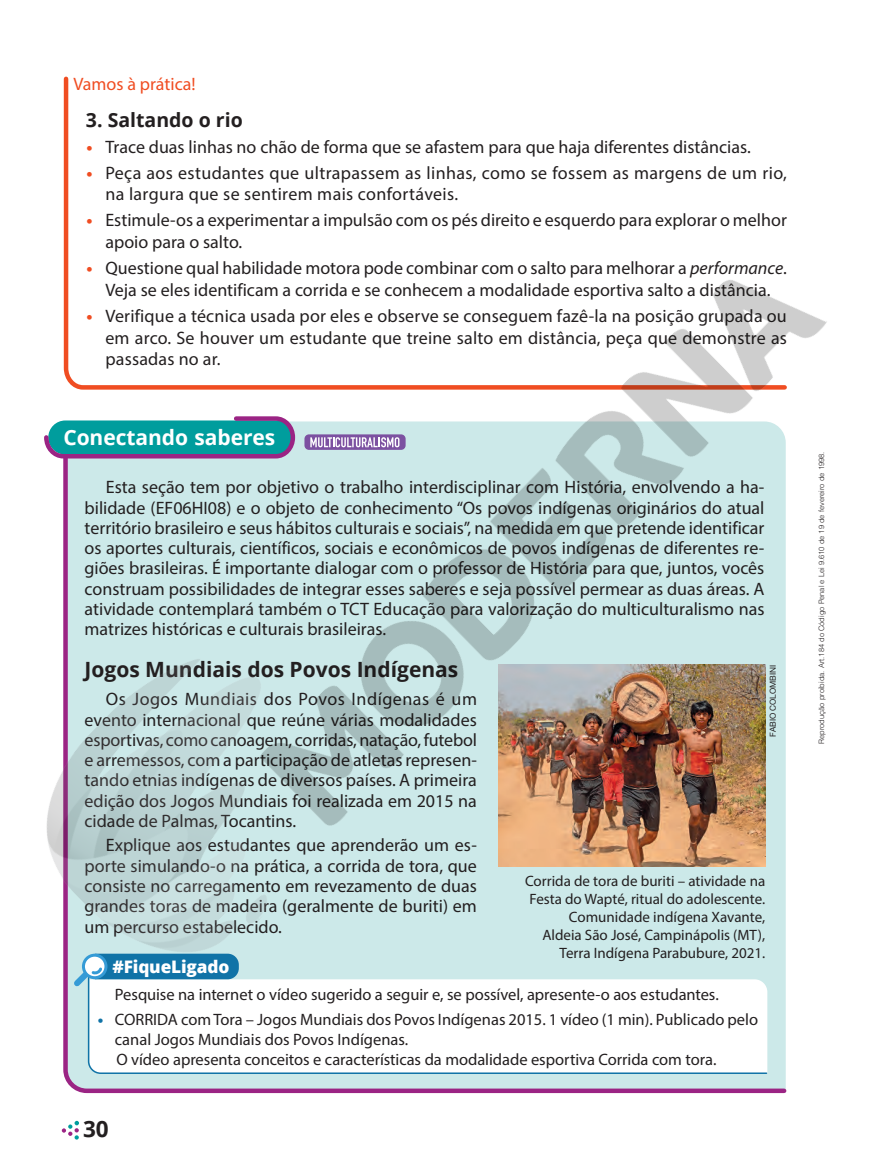
<style>
.page{position:relative;width:872px;height:1170px;background:#fff}
.page>*{position:absolute;margin:0;border:0;box-sizing:border-box;transform-origin:0 0}
.t1{font:700 22.5px "Open Sans";color:#231f20}
.t2{font:700 21px "Open Sans";color:#231f20}
.t3{font:700 21px "Open Sans";letter-spacing:-.005em;color:#fff}
.t4{font:700 19.5px "Open Sans";color:#231f20}
.t5{font:18px/20.2px "Myriad Pro";color:#231f20;text-align:justify}
.t6{font:18px/21.8px "Myriad Pro";letter-spacing:.02em;color:#231f20}
.t7{font:18px "Myriad Pro";color:#f04d22}
.t8{font:800 17.25px "Open Sans";letter-spacing:-.01em;color:#fff}
.t9{font:16.5px/20.2px "Myriad Pro";color:#231f20}
.t10{font:15px/18px "Myriad Pro";color:#231f20;text-align:right}
.t11{font:8.25px "Helvetica Neue LT Std";color:#231f20}
.t12{font:300 7.5px "Helvetica LT Std";color:#231f20}
.s1{font-weight:700;color:#f04d22}
.s2{font-style:italic}
.s3{font-weight:700;color:#1073a7}
</style>
<div class="page">
<svg style="left:62px;top:1120px;width:17px;height:19px"></svg>
<svg style="left:63px;top:1001px;width:724px;height:93px"></svg>
<svg style="left:87px;top:1001px;width:681px;height:73px"></svg>
<img style="left:44px;top:151px;width:783px;height:850px">
<p class="t7" style="left:73px;top:73px;width:124px">Vamos à prática!</p>
<p class="t4" style="left:86px;top:106px;width:158px">3. Saltando o rio</p>
<p class="t5" style="left:87px;top:136px;width:665px"><span class="s1">•</span> Trace duas linhas no chão de forma que se afastem para que haja diferentes distâncias.</p>
<p class="t6" style="left:105px;top:161px;width:683px;text-indent:-19px"><span class="s1">•</span> Peça aos estudantes que ultrapassem as linhas, como se fossem as margens de um rio, na largura que se sentirem mais confortáveis.</p>
<p class="t5" style="left:105px;top:209px;width:683px;line-height:21.8px;text-indent:-19px"><span class="s1">•</span> Estimule-os a experimentar a impulsão com os pés direito e esquerdo para explorar o melhor apoio para o salto.</p>
<p class="t5" style="left:87px;top:257px;width:701px;line-height:21.8px;text-align:center"><span class="s1">•</span> Questione qual habilidade motora pode combinar com o salto para melhorar a <span class="s2">performance</span>.<br>Veja se eles identificam a corrida e se conhecem a modalidade esportiva salto a distância.</p>
<p class="t5" style="left:105px;top:305px;width:683px;line-height:21.8px;text-indent:-19px"><span class="s1">•</span> Verifique a técnica usada por eles e observe se conseguem fazê-la na posição grupada ou em arco. Se houver um estudante que treine salto em distância, peça que demonstre as passadas no ar.</p>
<p class="t3" style="left:63px;top:423px;width:213px">Conectando saberes</p>
<p class="t5" style="left:85px;top:477px;width:681px;text-indent:21px">Esta seção tem por objetivo o trabalho interdisciplinar com História, envolvendo a ha&shy;bilidade (EF06HI08) e o objeto de conhecimento “Os povos indígenas originários do atual território brasileiro e seus hábitos culturais e sociais”, na medida em que pretende identificar os aportes culturais, científicos, sociais e econômicos de povos indígenas de diferentes re&shy;giões brasileiras. É importante dialogar com o professor de História para que, juntos, vocês construam possibilidades de integrar esses saberes e seja possível permear as duas áreas. A atividade contemplará também o TCT Educação para valorização do multiculturalismo nas matrizes históricas e culturais brasileiras.</p>
<p class="t2" style="left:85px;top:654px;width:375px">Jogos Mundiais dos Povos Indígenas</p>
<p class="t5" style="left:85px;top:689px;width:394px;text-indent:21px">Os Jogos Mundiais dos Povos Indígenas é um evento internacional que reúne várias modalidades esportivas, como canoagem, corridas, natação, futebol e arremessos, com a participação de atletas represen&shy;tando etnias indígenas de diversos países. A primeira edição dos Jogos Mundiais foi realizada em 2015 na cidade de Palmas, Tocantins.</p>
<p class="t5" style="left:85px;top:835px;width:394px;text-indent:21px">Explique aos estudantes que aprenderão um es&shy;porte simulando-o na prática, a corrida de tora, que consiste no carregamento em revezamento de duas grandes toras de madeira (geralmente de buriti) em um percurso estabelecido.</p>
<p class="t11" style="left:768px;top:736px;width:73px;rotate:-90deg">FABIO COLOMBINI</p>
<p class="t10" style="left:525px;top:871px;width:242px">Corrida de tora de buriti – atividade na Festa do Wapté, ritual do adolescente.<br>Comunidade indígena Xavante,<br>Aldeia São José, Campinápolis (MT), Terra Indígena Parabubure, 2021.</p>
<p class="t8" style="left:112px;top:953px;width:119px">#FiqueLigado</p>
<p class="t9" style="left:115px;top:984px;width:605px">Pesquise na internet o vídeo sugerido a seguir e, se possível, apresente-o aos estudantes.</p>
<p class="t9" style="left:115px;top:1008px;width:644px;text-indent:-17px"><span class="s3">•</span> CORRIDA com Tora – Jogos Mundiais dos Povos Indígenas 2015. 1 vídeo (1 min). Publicado pelo canal Jogos Mundiais dos Povos Indígenas.<br>O vídeo apresenta conceitos e características da modalidade esportiva Corrida com tora.</p>
<p class="t1" style="left:83px;top:1113px;width:27px">30</p>
<p class="t12" style="left:817px;top:744px;width:294px;rotate:-90deg">Reprodução proibida. Art.184 do Código Penal e Lei 9.610 de 19 de fevereiro de 1998.</p>
</div>
